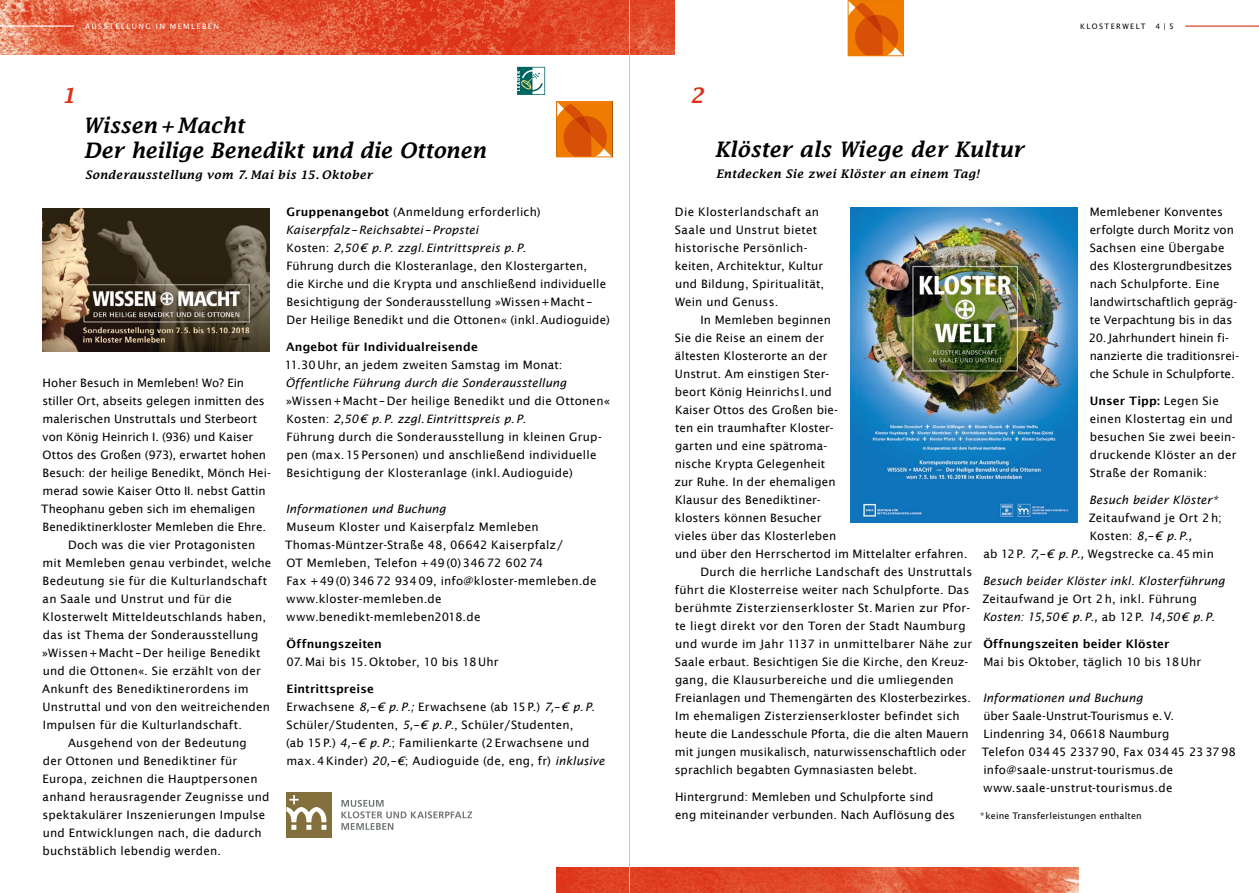
<style>
.page{position:relative;width:1259px;height:893px;background:#fff}
.page>*{position:absolute;margin:0;border:0;box-sizing:border-box;transform-origin:0 0}
.t1{font:italic 600 21px/25.5px "Lucida Fax";color:#000}
.t2{font:italic 600 21px "Lucida Fax";color:#dd3017}
.t3{font:11.7px/18px "Lucida Sans";letter-spacing:.015em;color:#000}
.t4{font:italic 11.7px "Lucida Sans";letter-spacing:.01em;color:#000}
.t5{font:italic 600 11.7px "Lucida Fax";letter-spacing:.03em;color:#000}
.t6{font:600 11.7px "Lucida Sans";letter-spacing:.015em;color:#000}
.t7{font:9px "Lucida Sans";letter-spacing:.02em;color:#000}
.t8{font:7.5px "Lucida Sans";letter-spacing:.19em;color:#fff}
.t9{font:7.5px "Lucida Sans";letter-spacing:.19em;color:#000}
.s1{font-weight:600}
.s2{font-style:italic}
.s3{font-style:normal}
</style>
<div class="page">
<svg style="left:558px;top:103px;width:52px;height:52px;background:#e2670a"></svg>
<div style="left:556px;top:101px;width:56px;height:56px;border:1px solid #ef7c00"></div>
<img style="left:0;top:0;width:675px;height:54px">
<img style="left:556px;top:867px;width:523px;height:26px">
<svg style="left:849px;top:2px;width:53px;height:52px;background:#e2680a"></svg>
<div style="left:847px;top:0;width:57px;height:56px;border:1px solid #ef7c00"></div>
<hr style="left:1185px;top:26px;width:74px;height:1px;background:#dd3017">
<hr style="left:0;top:26px;width:74px;height:1px;background:#fff">
<svg style="left:341px;top:800px;width:131px;height:30px"></svg>
<div style="left:286px;top:792px;width:45px;height:45px;background:#826f3b"></div>
<svg style="left:286px;top:795px;width:40px;height:35px"></svg>
<img style="left:43px;top:209px;width:227px;height:142px">
<img style="left:850px;top:207px;width:227px;height:315px">
<svg style="left:517px;top:67px;width:28px;height:28px"></svg>
<hr style="left:629px;top:0;width:1px;height:893px;background:#c5c6c6">
<p class="t8" style="left:85px;top:22px;width:134px">AU sste llung in MEMLEBEN</p>
<p class="t9" style="left:1080px;top:22px;width:61px">KLOST ERW ELT</p>
<p class="t9" style="left:1155px;top:22px;width:20px">4|5</p>
<h1 class="t2" style="left:62px;top:84px;width:15px">1</h1>
<h1 class="t1" style="left:83px;top:113px;width:404px">Wissen+Macht<br>Der heilige Benedikt und die Ottonen</h1>
<p class="t5" style="left:85px;top:169px;width:289px">Sonderausstellung vom 7. Mai bis 15. Oktober</p>
<h1 class="t2" style="left:690px;top:84px;width:15px">2</h1>
<h1 class="t1" style="left:715px;top:136px;width:310px">Klöster als Wiege der Kultur</h1>
<p class="t5" style="left:716px;top:167px;width:265px">Entdecken Sie zwei Klöster an einem Tag!</p>
<p class="t3" style="left:41px;top:374px;width:231px">Hoher Besuch in Memleben! Wo? Ein stiller Ort, abseits gelegen inmitten des malerischen U nstruttals und Sterbeort von König Heinrich I. (936) und Kaiser Ottos des Großen (973), erwartet hohen Besuch: der heilige Benedikt, Mönch Hei&shy;merad sowie Kaiser Otto II . nebst Gattin Theophanu geben sich im ehemaligen Benediktinerkloster Memleben die Ehre.<br>D</p>
<p class="t3" style="left:42px;top:536px;width:231px;text-indent:35px">och was die vier Protagonisten mit Memleben genau verbindet, welche Bedeutung sie für die Kulturlandschaft an Saale und U nstrut und für die Klosterwelt Mitteldeutschlands haben, das ist Thema der Sonderausstellung »Wissen+ Macht – Der heilige Benedikt und die Ottonen«. Sie erzählt von der Ankunft des Benediktinerordens im<br>U nstruttal und von den weitreichenden I mpulsen für die Kulturlandschaft.<br>A</p>
<p class="t3" style="left:42px;top:734px;width:229px;text-indent:34px">usgehend von der Bedeutung<br>der Ottonen und Benediktiner für Europa, zeichnen die Hauptpersonen anhand herausragender Zeugnisse und spektakulärer I nszenierungen I mpulse und Entwicklungen nach, die dadurch buchstäblich lebendig werden.</p>
<p class="t3" style="left:286px;top:203px;width:326px"><span class="s1">Gruppenangebot</span> (Anmeldung erforderlich)<br><span class="s2">Kaiserpfalz –Reichsabtei – Propstei<br></span>Kosten: <span class="s2">2,50€ p. P. zzgl. Eintrittspreis p. P.<br></span>Führung durch die Klosteranlage, den Klostergarten,<br>die Kirche und die Krypta und anschließend individuelle Besichtigung der Sonderausstellung »Wissen+Macht– Der Heilige Benedikt und die Ottonen« (inkl. Audioguide)</p>
<p class="t6" style="left:286px;top:340px;width:193px">Angebot für Individualreisende</p>
<p class="t3" style="left:285px;top:356px;width:279px">11.30 U hr, an jedem zweiten Samstag im Monat:</p>
<p class="t4" style="left:286px;top:376px;width:282px">Öffentliche Führung durch die Sonderausstellung</p>
<p class="t3" style="left:286px;top:392px;width:325px">»Wissen+ Macht – Der heilige Benedikt und die Ottonen« Kosten: <span class="s2">2,50€ p. P. zzgl. Eintrittspreis p. P.<br></span>Führung durch die Sonderausstellung in kleinen Grup&shy;pen (max.15Personen) und anschließend individuelle Besichtigung der Klosteranlage (inkl. Audioguide)</p>
<p class="t4" style="left:286px;top:502px;width:162px">Informationen und Buchung</p>
<p class="t3" style="left:285px;top:518px;width:313px">Museum Kloster und Kaiserpfalz Memleben Thomas-Müntzer-Straße 48, 06642 Kaiserpfalz/<br>OT Memleben, Telefon +49(0)34672 60274<br>Fax +49(0)34672 93409, info@kloster-memleben.de www.kloster-memleben.de www.benedikt-memleben2018.de</p>
<p class="t6" style="left:286px;top:637px;width:97px">Öffnungszeiten</p>
<p class="t3" style="left:286px;top:653px;width:214px">07. Mai bis 15.Oktober, 10 bis 18 Uhr</p>
<p class="t3" style="left:286px;top:680px;width:320px"><span class="s1">Eintrittspreise<br></span>Erwachsene <span class="s2">8,–€ p. P.;</span> Erwachsene (ab 15P.) <span class="s2">7,–€ p. P.<br></span>Schüler/Studenten, <span class="s2">5,–€ p. P.</span>, Schüler/Studenten,<br>(ab 15P.) <span class="s2">4,–€ p. P.</span>; Familienkarte (2Erwachsene und max.4Kinder) <span class="s2">20,–€</span>; Audioguide (de, eng, fr) <span class="s2">inklusive</span></p>
<p class="t3" style="left:675px;top:203px;width:151px">Die Klosterlandschaft an<br>Saale und U nstrut bietet historische Persönlich&shy;keiten, Architektur, Kultur und Bildung, Spiritualität,<br>Wein und Genuss.<br>I</p>
<p class="t3" style="left:674px;top:311px;width:295px;text-indent:29px">n Memleben beginnen<br>Sie die Reise an einem der<br>ältesten Klosterorte an der<br>U nstrut. Am einstigen Ster-<br>beort König Heinrichs I .und<br>Kaiser Ottos des Großen bie-<br>ten ein traumhafter Kloster-<br>garten und eine spätroma-<br>nische Krypta Gelegenheit<br>zur Ruhe. In der ehemaligen<br>Klausur des Benediktiner-<br>klosters können Besucher<br>vieles über das Klosterleben<br>und über den Herrschertod im Mittelalter erfahren.<br>D</p>
<p class="t3" style="left:675px;top:563px;width:299px;text-indent:35px">urch die herrliche Landschaft des U nstruttals führt die Klosterreise weiter nach Schulpforte. Das berühmte Zisterzienserkloster St. Marien zur Pfor&shy;te liegt direkt vor den Toren der Stadt Naumburg und wurde im Jahr 1137 in unmittelbarer Nähe zur Saale erbaut. Besichtigen Sie die Kirche, den Kreuz&shy;gang, die Klausurbereiche und die umliegenden Freianlagen und Themengärten des Klosterbezirkes.<br>I m ehemaligen Zisterzienserkloster befindet sich heute die Landesschule Pforta, die die alten Mauern mit jungen musikalisch, naturwissenschaftlich oder sprachlich begabten Gymnasiasten belebt.</p>
<p class="t3" style="left:675px;top:788px;width:282px">H intergrund: Memleben und Schulpforte sind eng miteinander verbunden. Nach Auflösung des</p>
<p class="t3" style="left:1089px;top:203px;width:149px">Memlebener Konventes erfolgte durch Moritz von<br>Sachsen eine Übergabe des Klostergrundbesitzes nach Schulpforte. Eine landwirtschaftlich gepräg&shy;te Verpachtung bis in das</p>
<p class="t3" style="left:1088px;top:329px;width:152px">20. Jahrhundert hinein fi&shy;nanzierte die traditionsrei&shy;che Schule in Schulpforte.</p>
<p class="t3" style="left:1089px;top:392px;width:148px"><span class="s1">Unser Tipp:</span> Legen Sie einen Klostertag ein und besuchen Sie zwei beein&shy;druckende Klöster an der<br>Straße der Romanik:</p>
<p class="t4" style="left:1089px;top:493px;width:130px">Besuch beider Klöster*</p>
<p class="t3" style="left:1088px;top:509px;width:135px">Zeitaufwand je Ort 2h;</p>
<p class="t4" style="left:1089px;top:529px;width:104px"><span class="s3">Kosten:</span> 8,–€ p. P.,</p>
<p class="t3" style="left:983px;top:545px;width:232px">ab 12P. <span class="s2">7,–€ p. P.,</span> Wegstrecke ca.45min</p>
<p class="t4" style="left:982px;top:574px;width:244px">Besuch beider Klöster inkl. Klosterführung</p>
<p class="t3" style="left:982px;top:590px;width:234px">Zeitaufwand je Ort 2h, inkl. Führung<br><span class="s2">Kosten: 15,50€ p. P.,</span> ab 12P. <span class="s2">14,50€ p. P.</span></p>
<p class="t6" style="left:983px;top:637px;width:188px">Öffnungszeiten beider Klöster</p>
<p class="t3" style="left:983px;top:653px;width:219px">Mai bis Oktober, täglich 10 bis 18 U hr</p>
<p class="t4" style="left:982px;top:691px;width:162px">Informationen und Buchung</p>
<p class="t3" style="left:982px;top:707px;width:255px">über Saale-U nstrut-Tourismus e. V.<br>Lindenring 34, 06618 Naumburg<br>Telefon 03445 233790, Fax 03445 233798 info@saale-unstrut-tourismus.de www.saale-unstrut-tourismus.de</p>
<p class="t7" style="left:980px;top:811px;width:163px">*keine Transferleistungen enthalten</p>
</div>
